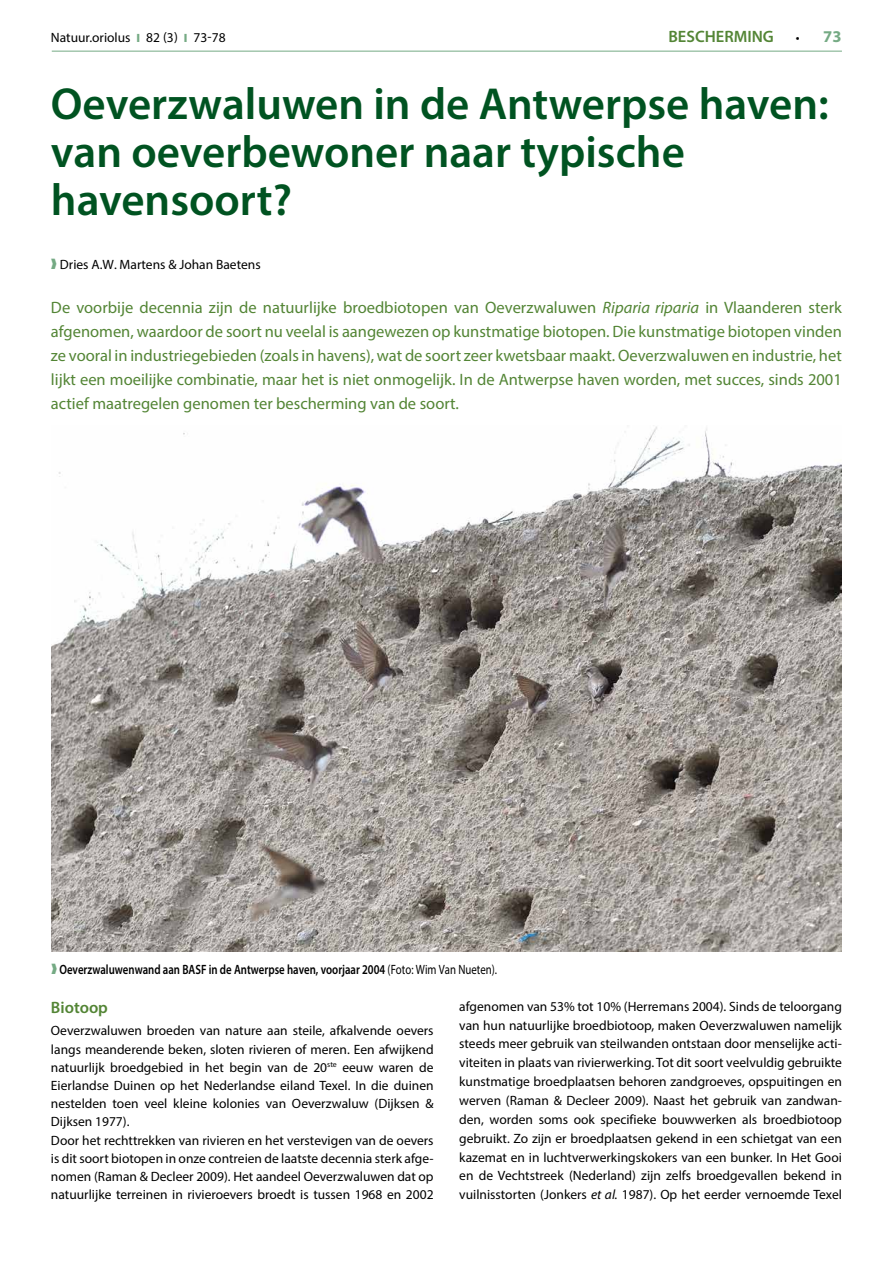
<style>
.page{position:relative;width:893px;height:1263px;background:#fff}
.page>*{position:absolute;margin:0;border:0;box-sizing:border-box;transform-origin:0 0}
.t1{font:600 45px/48px "Myriad Pro";color:#005321}
.t2{font:16.5px/24px "Myriad Pro";color:#538535;text-align:justify}
.t3{font:600 16.5px "Myriad Pro";color:#538535}
.t4{font:700 16.5px "Myriad Pro";color:#75aa84}
.t5{font:13.5px/18.9px "Myriad Pro";color:#000}
.t6{font:600 13.5px "Myriad Pro";color:#000;scale:.8 1}
.s1{font-weight:900;font-size:12px;color:#75aa84}
.s2{color:#fff}
.s3{font-weight:400;font-size:13.5px;color:#000}
.s4{color:#75aa84}
.s5{font-style:italic}
.s6{font-weight:400}
</style>
<div class="page">
<hr style="left:52px;top:51px;width:790px;height:1px;background:#75aa84">
<img style="left:51px;top:426px;width:791px;height:525px">
<p class="t5" style="left:51px;top:27px;width:176px">Natuur.oriolus <span class="s1">I</span> 82 (3) <span class="s1">I</span> <span class="s2">20 30</span></p>
<p class="t3" style="left:668px;top:25px;width:107px">BESCHERMING</p>
<p class="t4" style="left:796px;top:25px;width:47px"><span class="s3">•</span> 73</p>
<p class="t5" style="left:193px;top:28px;width:34px">73-78</p>
<h1 class="t1" style="left:51px;top:79px;width:779px">Oeverzwaluwen in de Antwerpse haven: van oeverbewoner naar typische havensoort?</h1>
<p class="t5" style="left:51px;top:254px;width:211px"><span class="s4">❱</span> Dries A.W. Martens &amp; Johan Baetens</p>
<p class="t2" style="left:51px;top:295px;width:792px">De voorbije decennia zijn de natuurlijke broedbiotopen van Oeverzwaluwen <span class="s5">Riparia riparia</span> in Vlaanderen sterk afgenomen, waardoor de soort nu veelal is aangewezen op kunstmatige biotopen. Die kunstmatige biotopen vinden ze vooral in industriegebieden (zoals in havens), wat de soort zeer kwetsbaar maakt. Oeverzwaluwen en industrie, het lijkt een moeilijke combinatie, maar het is niet onmogelijk. In de Antwerpse haven worden, met succes, sinds 2001 actief maatregelen genomen ter bescherming van de soort.</p>
<p class="t6" style="left:51px;top:960px;width:559px"><span class="s4">❱</span> Oeverzwaluwenwand aan BASF in de Antwerpse haven, voorjaar 2004 <span class="s6">(Foto: Wim Van Nueten).</span></p>
<p class="t3" style="left:51px;top:997px;width:58px">Biotoop</p>
<p class="t5" style="left:51px;top:1021px;width:384px;line-height:18.1px">Oeverzwaluwen broeden van nature aan steile, afkalvende oevers langs meanderende beken, sloten rivieren of meren. Een afwijkend natuurlijk broedgebied in het begin van de 20<sup>ste</sup> eeuw waren de Eierlandse Duinen op het Nederlandse eiland Texel. In die duinen nestelden toen veel kleine kolonies van Oeverzwaluw (Dijksen &amp; Dijksen 1977).<br>Door het rechttrekken van rivieren en het verstevigen van de oevers is dit soort biotopen in onze contreien de laatste decennia sterk afge&shy;nomen (Raman &amp; Decleer 2009). Het aandeel Oeverzwaluwen dat op natuurlijke terreinen in rivieroevers broedt is tussen 1968 en 2002</p>
<p class="t5" style="left:459px;top:996px;width:384px;text-align:justify">afgenomen van 53% tot 10% (Herremans 2004). Sinds de teloorgang van hun natuurlijke broedbiotoop, maken Oeverzwaluwen namelijk steeds meer gebruik van steilwanden ontstaan door menselijke acti&shy;viteiten in plaats van rivierwerking. Tot dit soort veelvuldig gebruikte kunstmatige broedplaatsen behoren zandgroeves, opspuitingen en werven (Raman &amp; Decleer 2009). Naast het gebruik van zandwan&shy;den, worden soms ook specifieke bouwwerken als broedbiotoop gebruikt. Zo zijn er broedplaatsen gekend in een schietgat van een kazemat en in luchtverwerkingskokers van een bunker. In Het Gooi en de Vechtstreek (Nederland) zijn zelfs broedgevallen bekend in vuilnisstorten (Jonkers <span class="s5">et al.</span> 1987). Op het eerder vernoemde Texel</p>
</div>
